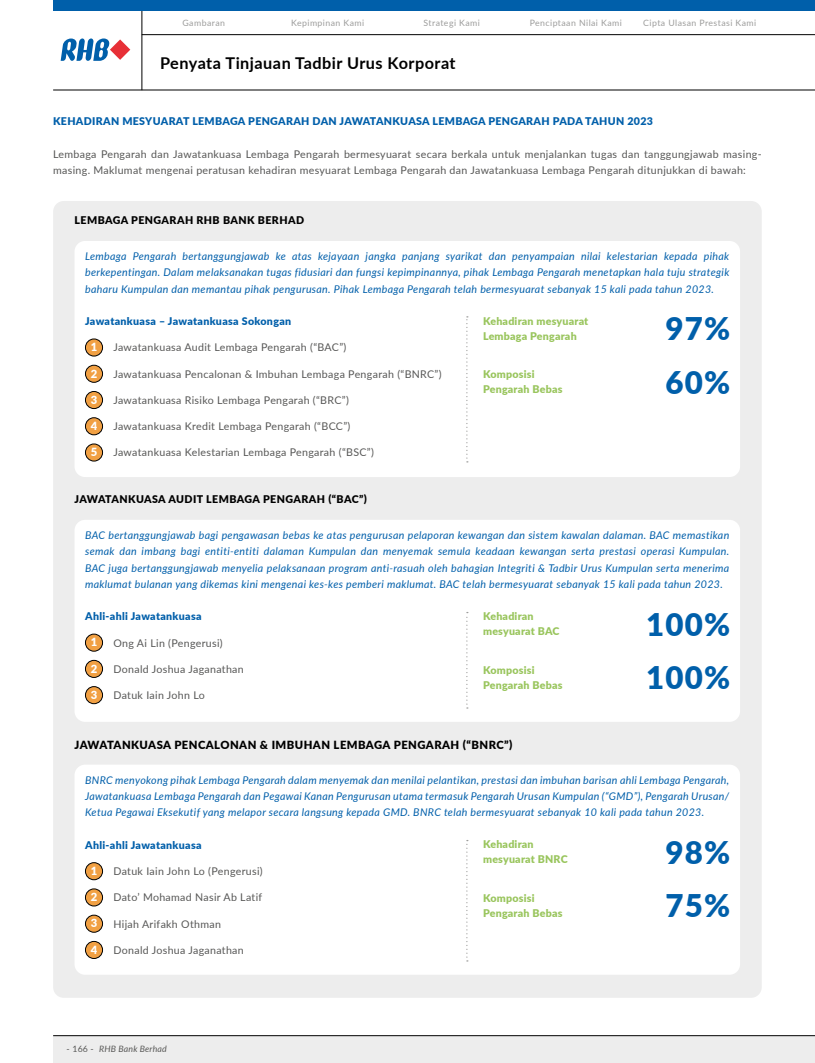
<style>
.page{position:relative;width:815px;height:1063px;background:#fff}
.page>*{position:absolute;margin:0;border:0;box-sizing:border-box;transform-origin:0 0}
.t1{font:900 31.25px "Lato";letter-spacing:.04em;color:#005faa}
.t2{font:700 16.25px "Lato";letter-spacing:.03em;color:#000}
.t3{font:900 11.25px "Lato";letter-spacing:.04em;color:#000}
.t4{font:900 11.25px "Lato";color:#fff}
.t5{font:italic 10.62px/16.2px "Lato";letter-spacing:.03em;color:#005faa;text-align:justify}
.t6{font:10.62px/16.2px "Lato";letter-spacing:.03em;color:#575756}
.t7{font:900 10.62px "Lato";letter-spacing:.03em;color:#005faa}
.t8{font:900 10.62px/15px "Lato";letter-spacing:.02em;color:#99c55d}
.t9{font:900 10.62px "Lato";letter-spacing:.04em;color:#000}
.t10{font:8.75px "Lato";letter-spacing:.05em;color:#9d9d9c}
.t11{font:italic 8.75px "Lato";letter-spacing:.02em;color:#575756}
.s1{font-style:normal}
</style>
<div class="page">
<div style="left:53px;top:1036px;width:762px;height:27px;background:#ededed"></div>
<svg style="left:61px;top:38px;width:69px;height:23px"></svg>
<hr style="left:53px;top:90px;width:762px;height:1px;background:#000">
<hr style="left:53px;top:1035px;width:762px;height:1px;background:#000">
<hr style="left:142px;top:11px;width:1px;height:79px;background:#000">
<div style="left:53px;top:0;width:762px;height:11px;background:#005faa"></div>
<hr style="left:142px;top:34px;width:673px;height:1px;background:#000">
<div style="left:53px;top:201px;width:709px;height:797px;background:#ededed;border-radius:11px"></div>
<div style="left:75px;top:241px;width:665px;height:236px;background:#fff;border-radius:11px"></div>
<div style="left:85px;top:339px;width:18px;height:17px;background:#f1a043;border-radius:50%"></div>
<div style="left:85px;top:339px;width:18px;height:17px;border:1px solid #000;border-radius:50%"></div>
<div style="left:85px;top:365px;width:18px;height:17px;background:#f1a043;border-radius:50%"></div>
<div style="left:85px;top:365px;width:18px;height:18px;border:1px solid #000;border-radius:50%"></div>
<div style="left:85px;top:391px;width:18px;height:18px;background:#f1a043;border-radius:50%"></div>
<div style="left:85px;top:391px;width:18px;height:18px;border:1px solid #000;border-radius:50%"></div>
<div style="left:85px;top:418px;width:18px;height:17px;background:#f1a043;border-radius:50%"></div>
<div style="left:85px;top:417px;width:18px;height:18px;border:1px solid #000;border-radius:50%"></div>
<div style="left:85px;top:444px;width:18px;height:17px;background:#f1a043;border-radius:50%"></div>
<div style="left:85px;top:444px;width:18px;height:17px;border:1px solid #000;border-radius:50%"></div>
<svg style="left:466px;top:316px;width:2px;height:147px"></svg>
<div style="left:75px;top:765px;width:665px;height:210px;background:#fff;border-radius:11px"></div>
<div style="left:85px;top:863px;width:18px;height:17px;background:#f1a043;border-radius:50%"></div>
<div style="left:85px;top:862px;width:18px;height:18px;border:1px solid #000;border-radius:50%"></div>
<div style="left:85px;top:889px;width:18px;height:17px;background:#f1a043;border-radius:50%"></div>
<div style="left:85px;top:889px;width:18px;height:17px;border:1px solid #000;border-radius:50%"></div>
<div style="left:85px;top:915px;width:18px;height:17px;background:#f1a043;border-radius:50%"></div>
<div style="left:85px;top:915px;width:18px;height:18px;border:1px solid #000;border-radius:50%"></div>
<div style="left:85px;top:941px;width:18px;height:18px;background:#f1a043;border-radius:50%"></div>
<div style="left:85px;top:941px;width:18px;height:18px;border:1px solid #000;border-radius:50%"></div>
<svg style="left:466px;top:840px;width:2px;height:122px"></svg>
<div style="left:75px;top:520px;width:665px;height:202px;background:#fff;border-radius:11px"></div>
<div style="left:85px;top:634px;width:18px;height:17px;background:#f1a043;border-radius:50%"></div>
<div style="left:85px;top:634px;width:18px;height:18px;border:1px solid #000;border-radius:50%"></div>
<div style="left:85px;top:660px;width:18px;height:17px;background:#f1a043;border-radius:50%"></div>
<div style="left:85px;top:660px;width:18px;height:18px;border:1px solid #000;border-radius:50%"></div>
<div style="left:85px;top:687px;width:18px;height:17px;background:#f1a043;border-radius:50%"></div>
<div style="left:85px;top:686px;width:18px;height:18px;border:1px solid #000;border-radius:50%"></div>
<svg style="left:466px;top:612px;width:2px;height:97px"></svg>
<p class="t10" style="left:182px;top:17px;width:44px">Gambaran</p>
<p class="t10" style="left:291px;top:17px;width:75px">Kepimpinan Kami</p>
<p class="t10" style="left:424px;top:17px;width:58px">Strategi Kami</p>
<p class="t10" style="left:530px;top:17px;width:94px">Penciptaan Nilai Kami</p>
<p class="t10" style="left:643px;top:17px;width:115px">Cipta Ulasan Prestasi Kami</p>
<h2 class="t2" style="left:160px;top:51px;width:297px">Penyata Tinjauan Tadbir Urus Korporat</h2>
<p class="t7" style="left:53px;top:114px;width:601px">KEHADIRAN MESYUARAT LEMBAGA PENGARAH DAN JAWATANKUASA LEMBAGA PENGARAH PADA TAHUN 2023</p>
<p class="t6" style="left:53px;top:146px;width:710px">Lembaga Pengarah dan Jawatankuasa Lembaga Pengarah bermesyuarat secara berkala untuk menjalankan tugas dan tanggungjawab masing&shy;masing. Maklumat mengenai peratusan kehadiran mesyuarat Lembaga Pengarah dan Jawatankuasa Lembaga Pengarah ditunjukkan di bawah:</p>
<p class="t9" style="left:75px;top:213px;width:231px">LEMBAGA PENGARAH RHB BANK BERHAD</p>
<p class="t5" style="left:85px;top:248px;width:646px">Lembaga Pengarah bertanggungjawab ke atas kejayaan jangka panjang syarikat dan penyampaian nilai kelestarian kepada pihak berkepentingan. Dalam melaksanakan tugas fidusiari dan fungsi kepimpinannya, pihak Lembaga Pengarah menetapkan hala tuju strategik baharu Kumpulan dan memantau pihak pengurusan. Pihak Lembaga Pengarah telah bermesyuarat sebanyak 15 kali pada tahun 2023.</p>
<p class="t7" style="left:85px;top:313px;width:208px">Jawatankuasa – Jawatankuasa Sokongan</p>
<p class="t4" style="left:91px;top:339px;width:8px">1</p>
<p class="t6" style="left:113px;top:339px;width:234px">Jawatankuasa Audit Lembaga Pengarah (“BAC”)</p>
<p class="t4" style="left:91px;top:365px;width:8px">2</p>
<p class="t6" style="left:113px;top:365px;width:330px">Jawatankuasa Pencalonan &amp; Imbuhan Lembaga Pengarah (“BNRC”)</p>
<p class="t4" style="left:91px;top:391px;width:8px">3</p>
<p class="t6" style="left:113px;top:391px;width:237px">Jawatankuasa Risiko Lembaga Pengarah (“BRC”)</p>
<p class="t4" style="left:91px;top:417px;width:8px">4</p>
<p class="t6" style="left:113px;top:418px;width:238px">Jawatankuasa Kredit Lembaga Pengarah (“BCC”)</p>
<p class="t4" style="left:91px;top:444px;width:8px">5</p>
<p class="t6" style="left:113px;top:444px;width:262px">Jawatankuasa Kelestarian Lembaga Pengarah (“BSC”)</p>
<p class="t8" style="left:483px;top:313px;width:107px">Kehadiran mesyuarat<br>Lembaga Pengarah</p>
<h1 class="t1" style="left:665px;top:305px;width:66px">97%</h1>
<p class="t8" style="left:483px;top:367px;width:81px">Komposisi<br>Pengarah Bebas</p>
<h1 class="t1" style="left:665px;top:359px;width:66px">60%</h1>
<p class="t9" style="left:75px;top:491px;width:294px">JAWATANKUASA AUDIT LEMBAGA PENGARAH (“BAC”)</p>
<p class="t5" style="left:85px;top:527px;width:646px">BAC bertanggungjawab bagi pengawasan bebas ke atas pengurusan pelaporan kewangan dan sistem kawalan dalaman. BAC memastikan semak dan imbang bagi entiti-entiti dalaman Kumpulan dan menyemak semula keadaan kewangan serta prestasi operasi Kumpulan.<br>BAC juga bertanggungjawab menyelia pelaksanaan program anti-rasuah oleh bahagian Integriti &amp; Tadbir Urus Kumpulan serta menerima maklumat bulanan yang dikemas kini mengenai kes-kes pemberi maklumat. BAC telah bermesyuarat sebanyak 15 kali pada tahun 2023.</p>
<p class="t7" style="left:85px;top:608px;width:118px">Ahli-ahli Jawatankuasa</p>
<p class="t4" style="left:91px;top:634px;width:8px">1</p>
<p class="t6" style="left:113px;top:634px;width:111px">Ong Ai Lin (Pengerusi)</p>
<p class="t4" style="left:91px;top:660px;width:8px">2</p>
<p class="t6" style="left:113px;top:660px;width:132px">Donald Joshua Jaganathan</p>
<p class="t4" style="left:91px;top:686px;width:8px">3</p>
<p class="t6" style="left:113px;top:687px;width:93px">Datuk Iain John Lo</p>
<p class="t8" style="left:483px;top:609px;width:78px">Kehadiran mesyuarat BAC</p>
<h1 class="t1" style="left:646px;top:601px;width:86px">100%</h1>
<p class="t8" style="left:483px;top:662px;width:81px">Komposisi<br>Pengarah Bebas</p>
<h1 class="t1" style="left:646px;top:655px;width:86px">100%</h1>
<p class="t3" style="left:75px;top:736px;width:440px">JAWATANKUASA PENCALONAN &amp; IMBUHAN LEMBAGA PENGARAH (“BNRC”)</p>
<p class="t5" style="left:85px;top:771px;width:646px">BNRC menyokong pihak Lembaga Pengarah dalam menyemak dan menilai pelantikan, prestasi dan imbuhan barisan ahli Lembaga Pengarah, Jawatankuasa Lembaga Pengarah dan Pegawai Kanan Pengurusan utama termasuk Pengarah Urusan Kumpulan (“GMD”), Pengarah Urusan/ Ketua Pegawai Eksekutif yang melapor secara langsung kepada GMD. BNRC telah bermesyuarat sebanyak 10 kali pada tahun 2023.</p>
<p class="t7" style="left:85px;top:837px;width:118px">Ahli-ahli Jawatankuasa</p>
<p class="t4" style="left:91px;top:862px;width:8px">1</p>
<p class="t6" style="left:113px;top:863px;width:151px">Datuk Iain John Lo (Pengerusi)</p>
<p class="t4" style="left:91px;top:889px;width:8px">2</p>
<p class="t6" style="left:113px;top:889px;width:150px">Dato’ Mohamad Nasir Ab Latif</p>
<p class="t4" style="left:91px;top:915px;width:8px">3</p>
<p class="t6" style="left:113px;top:915px;width:109px">Hijah Arifakh Othman</p>
<p class="t4" style="left:91px;top:941px;width:8px">4</p>
<p class="t6" style="left:113px;top:941px;width:132px">Donald Joshua Jaganathan</p>
<p class="t8" style="left:483px;top:837px;width:86px">Kehadiran mesyuarat BNRC</p>
<h1 class="t1" style="left:665px;top:829px;width:66px">98%</h1>
<p class="t8" style="left:483px;top:890px;width:81px">Komposisi<br>Pengarah Bebas</p>
<h1 class="t1" style="left:665px;top:883px;width:66px">75%</h1>
<p class="t11" style="left:67px;top:1043px;width:102px"><span class="s1">- 166 -</span> RHB Bank Berhad</p>
</div>
